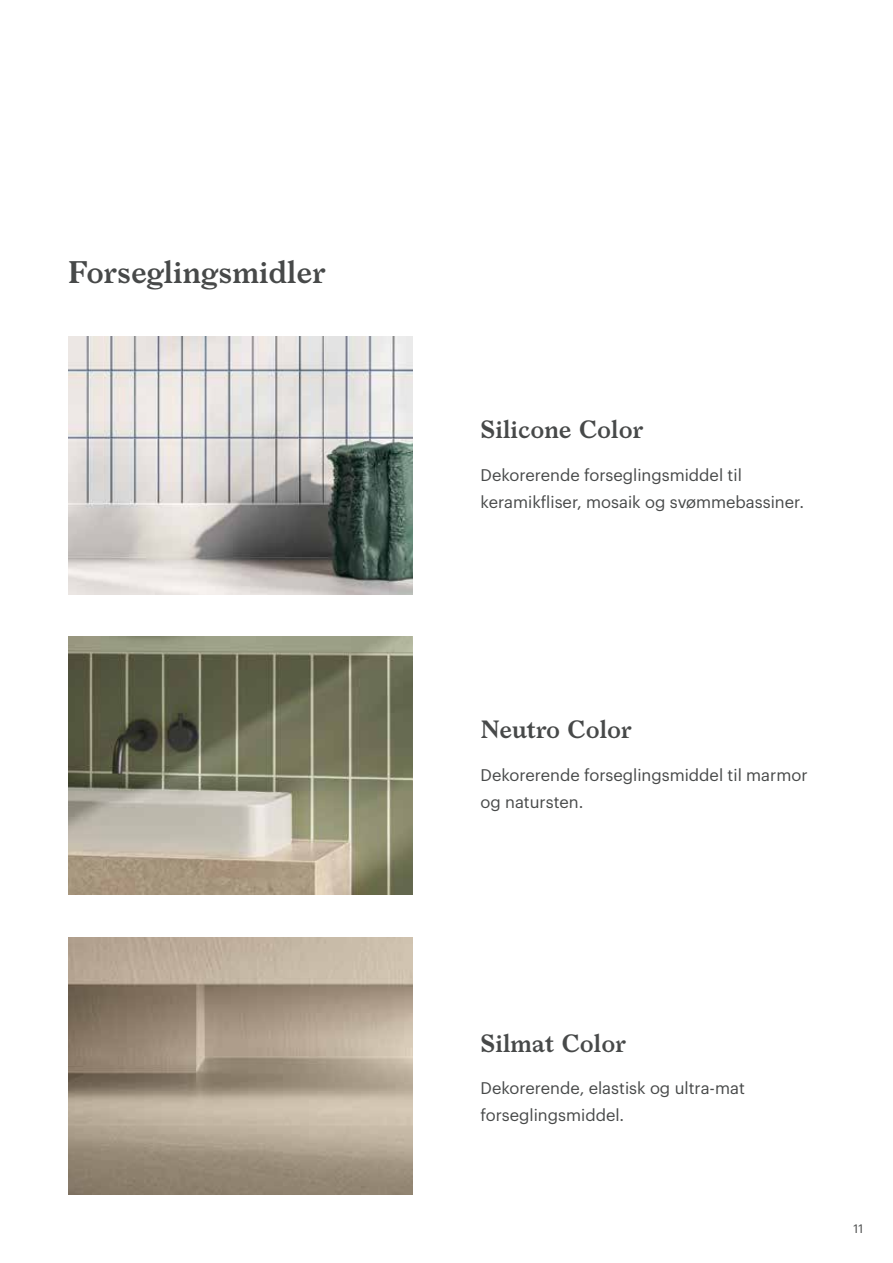
<style>
.page{position:relative;width:893px;height:1263px;background:#fff}
.page>*{position:absolute;margin:0;border:0;box-sizing:border-box;transform-origin:0 0}
.t1{font:600 30px "Larish Neue";color:#474949}
.t2{font:600 24px "Larish Neue";color:#474949}
.t3{font:16.5px/27px "Graphik";color:#474949}
.t4{font:12px "Graphik";color:#474949}
</style>
<div class="page">
<img style="left:68px;top:337px;width:344px;height:257px">
<img style="left:68px;top:637px;width:344px;height:257px">
<img style="left:68px;top:937px;width:344px;height:258px">
<h1 class="t1" style="left:68px;top:249px;width:259px">Forseglingsmidler</h1>
<h2 class="t2" style="left:480px;top:411px;width:164px">Silicone Color</h2>
<p class="t3" style="left:480px;top:460px;width:325px">Dekorerende forseglingsmiddel til keramikfliser, mosaik og svømmebassiner.</p>
<h2 class="t2" style="left:480px;top:711px;width:153px">Neutro Color</h2>
<p class="t3" style="left:480px;top:760px;width:329px">Dekorerende forseglingsmiddel til marmor og natursten.</p>
<h2 class="t2" style="left:480px;top:1024px;width:147px">Silmat Color</h2>
<p class="t3" style="left:480px;top:1073px;width:266px">Dekorerende, elastisk og ultra-mat forseglingsmiddel.</p>
<p class="t4" style="left:854px;top:1220px;width:11px">11</p>
</div>
